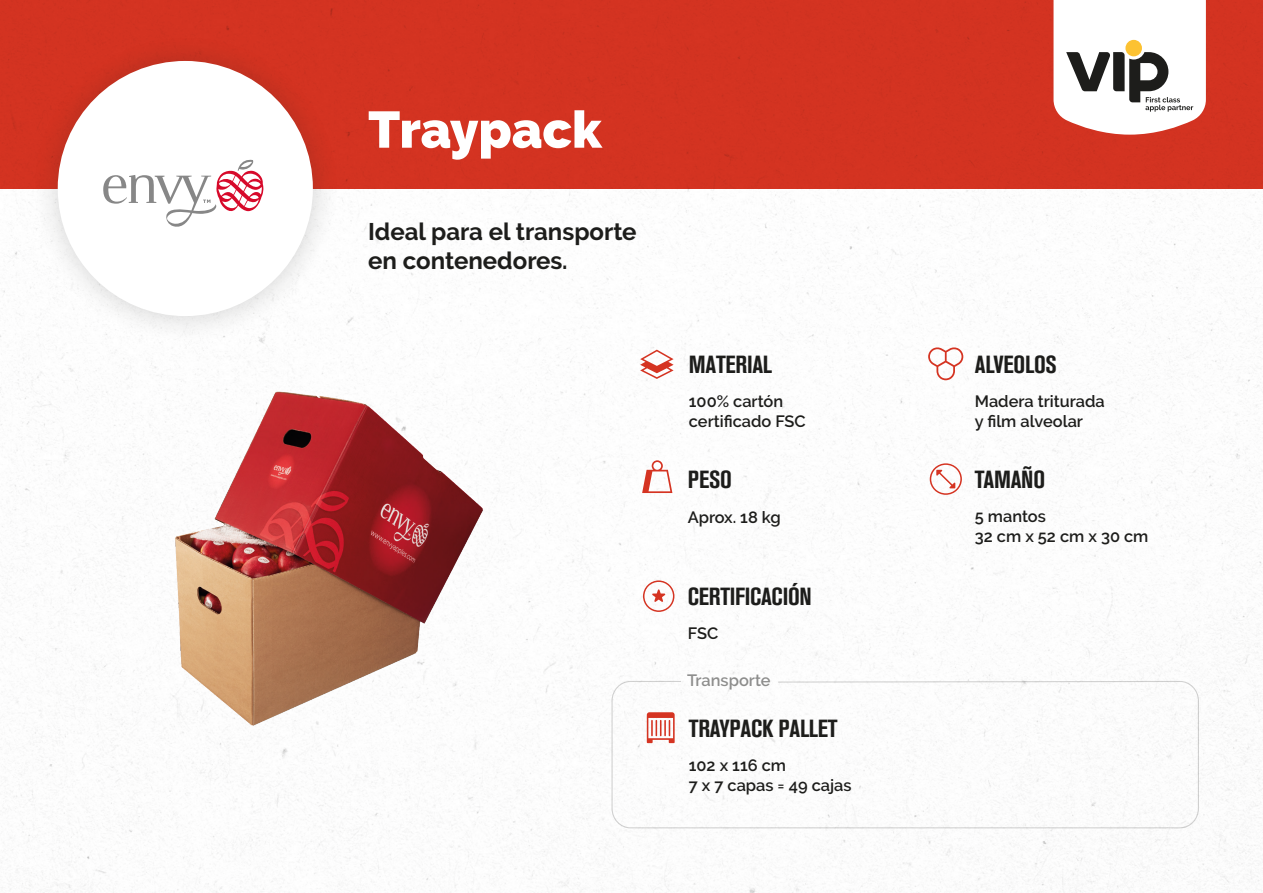
<style>
.page{position:relative;width:1263px;height:893px;background:#fff}
.page>*{position:absolute;margin:0;border:0;box-sizing:border-box;transform-origin:0 0}
.t1{font:900 51.3px "Raleway";color:#fff}
.t2{font:24.6px "Akzidenz Grotesk BQ Bd Cnd Alt";letter-spacing:-.01em;color:#1d1d1b}
.t3{font:700 24px "Raleway";color:#1d1d1b}
.t4{font:600 16.35px "Raleway";color:#1d1d1b}
</style>
<div class="page">
<img style="left:0;top:0;width:1263px;height:893px">
<div style="left:611px;top:681px;width:588px;height:147px;border:1px solid #1d1d1b;border-radius:19px"></div>
<svg style="left:1053px;top:0;width:153px;height:135px"></svg>
<div style="left:30px;top:33px;width:311px;height:311px;background:#1d1d1b;opacity:.2"></div>
<div style="left:58px;top:61px;width:255px;height:255px;background:#fff;border-radius:50%"></div>
<img style="left:66px;top:374px;width:487px;height:368px">
<svg style="left:642px;top:460px;width:30px;height:33px"></svg>
<svg style="left:647px;top:712px;width:28px;height:31px"></svg>
<svg style="left:930px;top:463px;width:32px;height:32px"></svg>
<svg style="left:643px;top:580px;width:31px;height:32px"></svg>
<svg style="left:928px;top:347px;width:35px;height:33px"></svg>
<svg style="left:640px;top:350px;width:34px;height:29px"></svg>
<svg style="left:103px;top:159px;width:161px;height:68px"></svg>
<p class="t1" style="left:368px;top:100px;width:235px">Traypack</p>
<p class="t3" style="left:368px;top:218px;width:270px">Ideal para el transporte</p>
<p class="t3" style="left:368px;top:247px;width:201px">en contenedores.</p>
<p class="t2" style="left:689px;top:350px;width:85px">MATERIAL</p>
<p class="t2" style="left:975px;top:350px;width:84px">ALVEOLOS</p>
<p class="t4" style="left:689px;top:392px;width:96px">100% cartón</p>
<p class="t4" style="left:689px;top:411px;width:118px">certificado FSC</p>
<p class="t4" style="left:975px;top:392px;width:131px">Madera triturada</p>
<p class="t4" style="left:975px;top:412px;width:110px">y film alveolar</p>
<p class="t2" style="left:688px;top:466px;width:45px">PESO</p>
<p class="t4" style="left:688px;top:507px;width:95px">Aprox. 18 kg</p>
<p class="t2" style="left:688px;top:582px;width:126px">CERTIFICACIÓN</p>
<p class="t4" style="left:688px;top:624px;width:32px">FSC</p>
<p class="t4" style="left:687px;top:670px;width:85px">Transporte</p>
<p class="t2" style="left:689px;top:714px;width:150px">TRAYPACK PALLET</p>
<p class="t4" style="left:689px;top:756px;width:99px">102 x 116 cm</p>
<p class="t4" style="left:689px;top:776px;width:164px">7 x 7 capas = 49 cajas</p>
<p class="t2" style="left:975px;top:465px;width:72px">TAMAÑO</p>
<p class="t4" style="left:975px;top:507px;width:73px">5 mantos</p>
<p class="t4" style="left:975px;top:527px;width:175px">32 cm x 52 cm x 30 cm</p>
</div>
